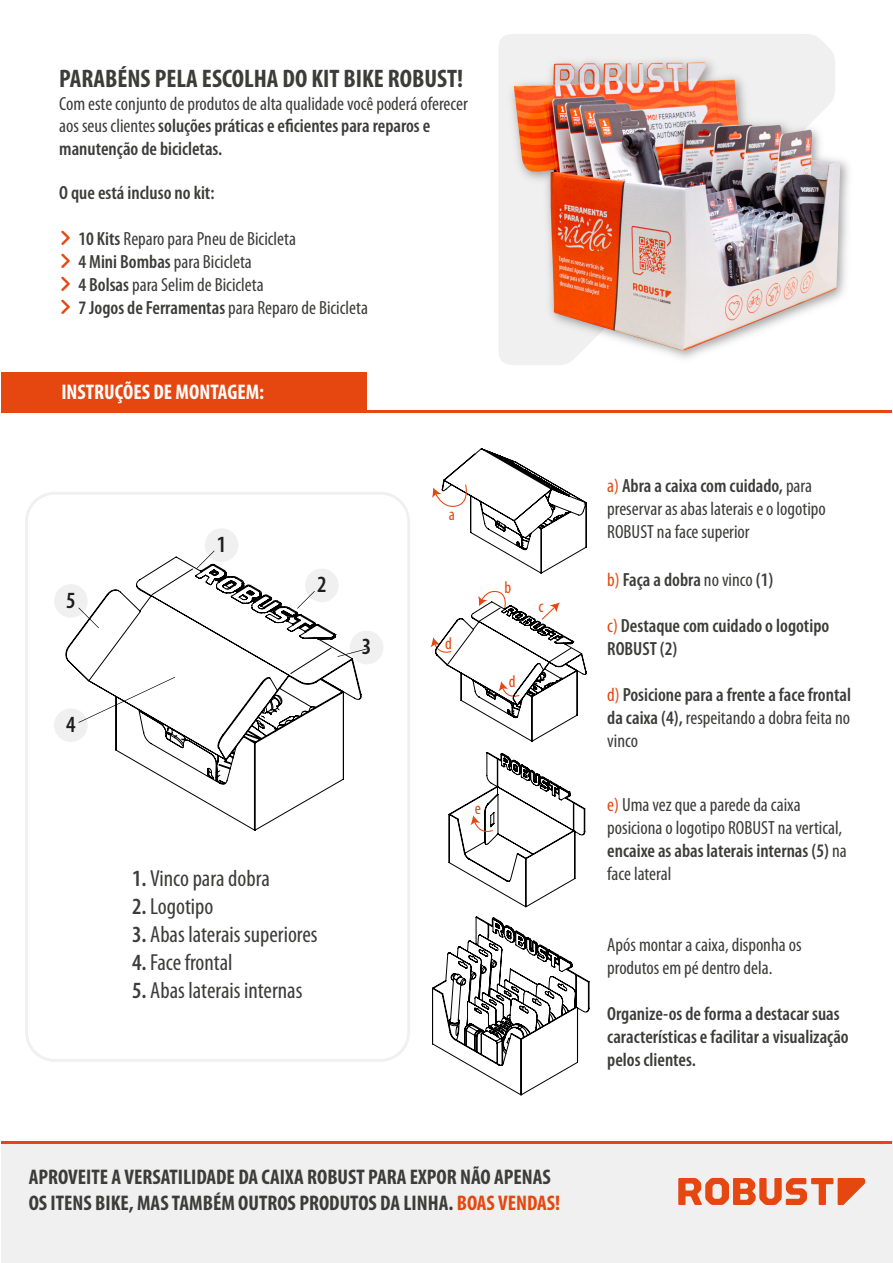
<style>
.page{position:relative;width:893px;height:1263px;background:#fff}
.page>*{position:absolute;margin:0;border:0;box-sizing:border-box;transform-origin:0 0}
.t1{font:700 condensed 25.5px "Myriad Pro";color:#3c3c3b}
.t2{font:condensed 23.25px "Myriad Pro";color:#3c3c3b}
.t3{font:600 condensed 23.25px "Myriad Pro";color:#1d1d1b}
.t4{font:700 condensed 21.3px/25.5px "Myriad Pro";color:#3c3c3b}
.t5{font:700 condensed 21.3px "Myriad Pro";color:#fff}
.t6{font:condensed 19.05px/23px "Myriad Pro";color:#3c3c3b}
.t7{font:600 condensed 19.05px/23px "Myriad Pro";color:#3c3c3b}
.t8{font:condensed 16.95px "Myriad Pro";color:#e64610}
.s1{font-weight:600}
.s2{color:#e64610}
.s3{font-weight:400;color:#e64610}
.s4{font-weight:400}
</style>
<div class="page">
<div style="left:2px;top:1141px;width:891px;height:122px;background:#f0f0f0"></div>
<hr style="left:2px;top:1141px;width:890px;height:3px;background:#e64610">
<div style="left:2px;top:372px;width:365px;height:41px;background:#e64610"></div>
<hr style="left:2px;top:411px;width:890px;height:2px;background:#e64610">
<div style="left:54px;top:708px;width:34px;height:34px;background:#f0f0f0;border-radius:50%"></div>
<div style="left:54px;top:584px;width:34px;height:34px;background:#f0f0f0;border-radius:50%"></div>
<div style="left:350px;top:631px;width:33px;height:33px;background:#f0f0f0;border-radius:50%"></div>
<svg style="left:65px;top:564px;width:297px;height:267px"></svg>
<svg style="left:297px;top:591px;width:18px;height:18px"></svg>
<div style="left:205px;top:528px;width:33px;height:34px;background:#f0f0f0;border-radius:50%"></div>
<svg style="left:151px;top:551px;width:63px;height:44px"></svg>
<svg style="left:290px;top:647px;width:78px;height:27px"></svg>
<svg style="left:78px;top:608px;width:21px;height:20px"></svg>
<svg style="left:78px;top:677px;width:97px;height:46px"></svg>
<svg style="left:430px;top:590px;width:157px;height:152px"></svg>
<svg style="left:448px;top:752px;width:137px;height:155px"></svg>
<svg style="left:432px;top:448px;width:155px;height:126px"></svg>
<svg style="left:432px;top:916px;width:158px;height:179px"></svg>
<svg style="left:678px;top:1178px;width:187px;height:27px"></svg>
<img style="left:466px;top:34px;width:421px;height:377px">
<div style="left:25px;top:492px;width:385px;height:570px;border:3px solid #f0f0f0;border-radius:28px"></div>
<h1 class="t1" style="left:59px;top:64px;width:405px">PARABÉNS PELA ESCOLHA DO KIT BIKE ROBUST!</h1>
<p class="t6" style="left:59px;top:92px;width:410px">Com este conjunto de produtos de alta qualidade você poderá oferecer aos seus clientes <span class="s1">soluções práticas e eficientes para reparos e manutenção de bicicletas.</span></p>
<p class="t7" style="left:59px;top:181px;width:157px">O que está incluso no kit:</p>
<p class="t6" style="left:78px;top:227px;width:291px"><span class="s1">10 Kits</span> Reparo para Pneu de Bicicleta<br><span class="s1">4 Mini Bombas</span> para Bicicleta<br><span class="s1">4 Bolsas</span> para Selim de Bicicleta<br><span class="s1">7 Jogos de Ferramentas</span> para Reparo de Bicicleta</p>
<p class="t5" style="left:61px;top:380px;width:204px">INSTRUÇÕES DE MONTAGEM:</p>
<p class="t3" style="left:66px;top:587px;width:11px">5</p>
<p class="t3" style="left:66px;top:711px;width:11px">4</p>
<p class="t3" style="left:217px;top:531px;width:11px">1</p>
<p class="t3" style="left:317px;top:572px;width:11px">2</p>
<p class="t3" style="left:362px;top:634px;width:11px">3</p>
<p class="t2" style="left:132px;top:866px;width:139px"><span class="s1">1.</span> Vinco para dobra</p>
<p class="t2" style="left:132px;top:894px;width:83px"><span class="s1">2.</span> Logotipo</p>
<p class="t2" style="left:132px;top:922px;width:187px"><span class="s1">3.</span> Abas laterais superiores</p>
<p class="t2" style="left:132px;top:950px;width:102px"><span class="s1">4.</span> Face frontal</p>
<p class="t2" style="left:132px;top:977px;width:172px"><span class="s1">5.</span> Abas laterais internas</p>
<p class="t8" style="left:449px;top:505px;width:8px">a</p>
<p class="t8" style="left:445px;top:634px;width:8px">d</p>
<p class="t8" style="left:505px;top:578px;width:8px">b</p>
<p class="t8" style="left:538px;top:598px;width:7px">c</p>
<p class="t8" style="left:509px;top:672px;width:8px">d</p>
<p class="t8" style="left:475px;top:799px;width:8px">e</p>
<p class="t4" style="left:29px;top:1165px;width:533px">APROVEITE A VERSATILIDADE DA CAIXA ROBUST PARA EXPOR NÃO APENAS<br>OS ITENS BIKE, MAS TAMBÉM OUTROS PRODUTOS DA LINHA. <span class="s2">BOAS VENDAS!</span></p>
<p class="t6" style="left:607px;top:475px;width:220px"><span class="s2">a)</span> <span class="s1">Abra a caixa com cuidado,</span> para preservar as abas laterais e o logotipo<br>ROBUST na face superior</p>
<p class="t7" style="left:607px;top:569px;width:168px"><span class="s3">b)</span> Faça a dobra <span class="s4">no vinco</span> (1)</p>
<p class="t7" style="left:607px;top:615px;width:224px"><span class="s3">c)</span> Destaque com cuidado o logotipo<br>ROBUST (2)</p>
<p class="t7" style="left:607px;top:683px;width:245px;text-align:justify"><span class="s3">d)</span> Posicione para a frente a face frontal da caixa (4), <span class="s4">respeitando a dobra feita no vinco</span></p>
<p class="t6" style="left:607px;top:793px;width:241px"><span class="s2">e)</span> Uma vez que a parede da caixa posiciona o logotipo ROBUST na vertical, <span class="s1">encaixe as abas laterais internas (5)</span> na face lateral</p>
<p class="t6" style="left:607px;top:934px;width:196px">Após montar a caixa, disponha os produtos em pé dentro dela.</p>
<p class="t7" style="left:607px;top:1002px;width:243px">Organize-os de forma a destacar suas características e facilitar a visualização pelos clientes.</p>
</div>
